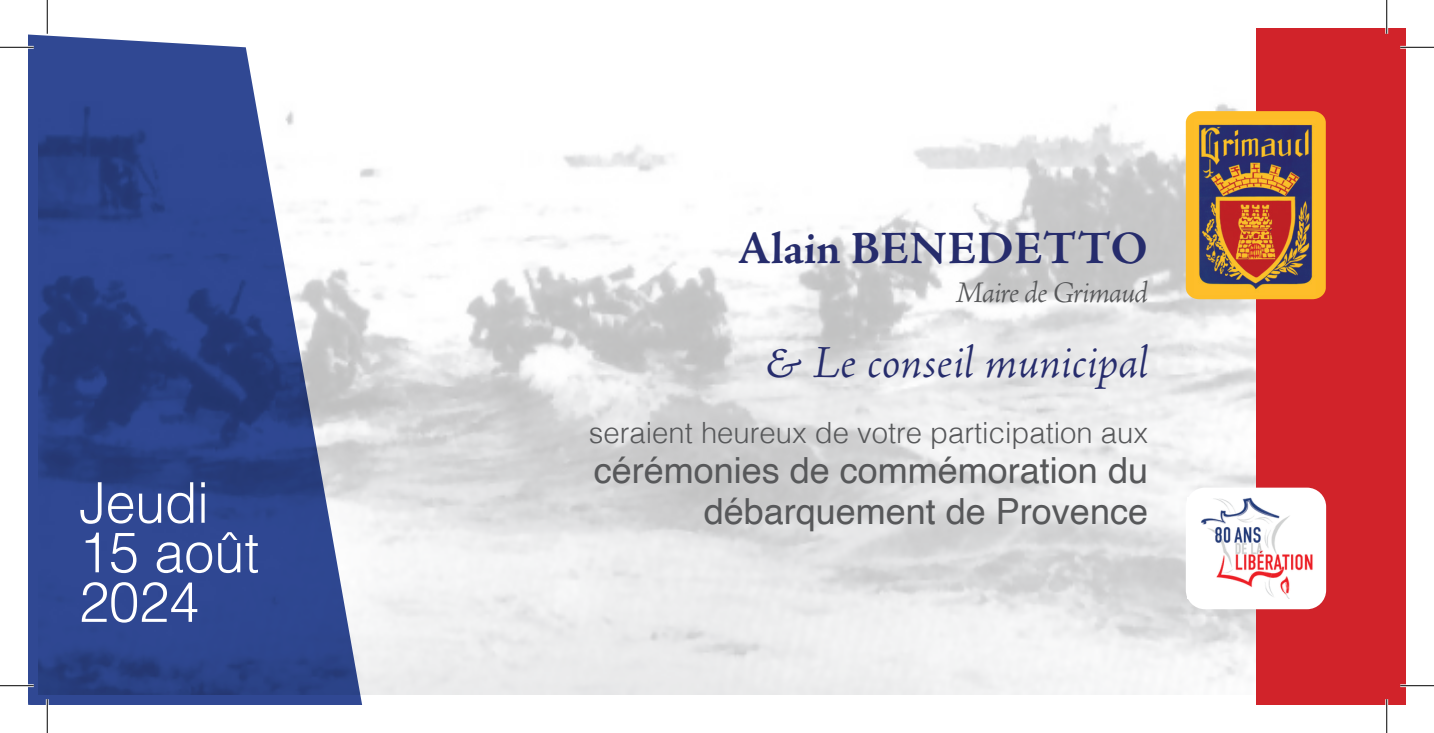
<style>
.page{position:relative;width:1434px;height:733px;background:#fff}
.page>*{position:absolute;margin:0;border:0;box-sizing:border-box;transform-origin:0 0}
.t1{font:300 56.25px/49.5px "Helvetica";color:#fff;scale:.96 1}
.t2{font:italic 300 46.57px "Adobe Jenson Pro";letter-spacing:-.005em;color:#262c6c}
.t3{font:700 46.57px "Adobe Jenson Pro";letter-spacing:.005em;color:#262c6c}
.t4{font:36px "Helvetica";color:#57585a}
.t5{font:italic 300 30.38px "Adobe Jenson Pro";letter-spacing:-.035em;color:#57585a}
.t6{font:300 29.25px "Helvetica";color:#57585a}
</style>
<div class="page">
<img style="left:365px;top:103px;width:891px;height:591px">
<svg style="left:28px;top:34px;width:337px;height:670px;background:#52659e"></svg>
<div style="left:1256px;top:28px;width:150px;height:676px;background:#d1232a"></div>
<svg style="left:1186px;top:111px;width:140px;height:188px;background:#fbba2a"></svg>
<img style="left:1195px;top:119px;width:122px;height:175px">
<div style="left:1186px;top:487px;width:140px;height:122px;background:#fff;border-radius:19px"></div>
<img style="left:1201px;top:497px;width:112px;height:101px">
<hr style="left:0;top:46px;width:34px;height:3px;background:#fff">
<hr style="left:1400px;top:46px;width:34px;height:3px;background:#fff">
<hr style="left:0;top:684px;width:34px;height:2px;background:#fff">
<hr style="left:1400px;top:684px;width:34px;height:2px;background:#fff">
<hr style="left:46px;top:699px;width:3px;height:33px;background:#fff">
<hr style="left:1385px;top:0;width:3px;height:34px;background:#fff">
<hr style="left:1385px;top:699px;width:3px;height:33px;background:#fff">
<hr style="left:0;top:47px;width:34px;height:1px;background:#000">
<hr style="left:1400px;top:47px;width:34px;height:1px;background:#000">
<hr style="left:0;top:685px;width:34px;height:1px;background:#000">
<hr style="left:1400px;top:685px;width:34px;height:1px;background:#000">
<hr style="left:47px;top:0;width:1px;height:34px;background:#000">
<hr style="left:47px;top:699px;width:1px;height:33px;background:#000">
<hr style="left:1386px;top:0;width:1px;height:34px;background:#000">
<hr style="left:1386px;top:699px;width:1px;height:33px;background:#000">
<h1 class="t1" style="left:79px;top:474px;width:137px">Jeudi</h1>
<h1 class="t1" style="left:79px;top:523px;width:189px">15 août<br>2024</h1>
<p class="t3" style="left:737px;top:222px;width:412px">Alain BENEDETTO</p>
<p class="t5" style="left:955px;top:275px;width:194px">Maire de Grimaud</p>
<p class="t2" style="left:764px;top:335px;width:385px">&amp; Le conseil municipal</p>
<p class="t6" style="left:589px;top:407px;width:561px">seraient heureux de votre participation aux</p>
<p class="t4" style="left:594px;top:442px;width:556px">cérémonies de commémoration du</p>
<p class="t4" style="left:704px;top:483px;width:446px">débarquement de Provence</p>
</div>
